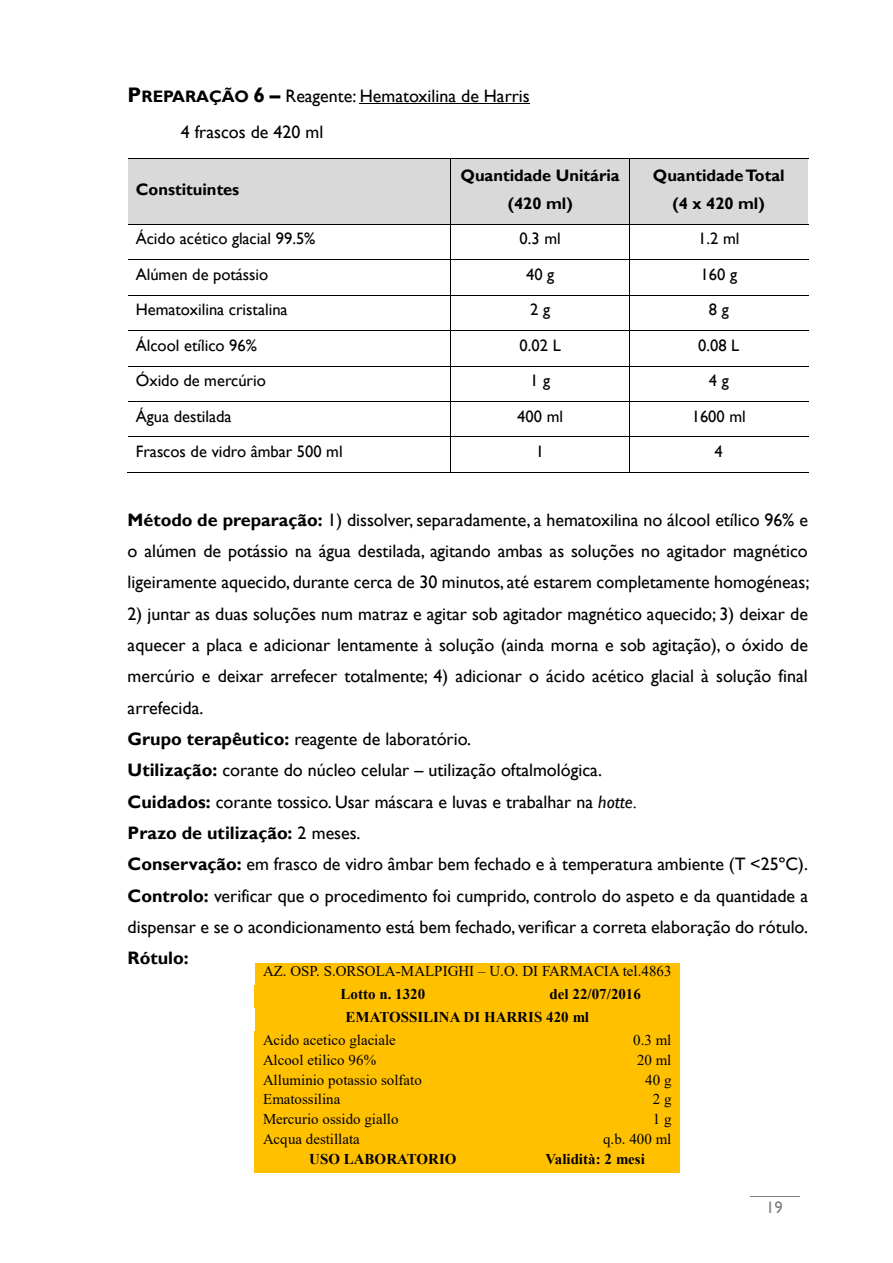
<style>
.page{position:relative;width:893px;height:1263px;background:#fff}
.page>*{position:absolute;margin:0;border:0;box-sizing:border-box;transform-origin:0 0}
.t1{font:18px/31.3px "Gill Sans";color:#000}
.t2{font:700 18px "Gill Sans";color:#000}
.t3{font:16.5px "Gill Sans";color:#000}
.t4{font:700 16.5px/28px "Gill Sans";color:#000;text-align:center}
.t5{font:16.5px "Gill Sans";color:#808080}
.t6{font:15px "Times New Roman";color:#000}
.t7{font:700 15px/22.6px "Times New Roman";color:#000}
.s1{font-weight:700;font-size:21px}
.s2{font-weight:700;font-size:16.5px}
.s3{font-weight:700}
.s4{font-style:italic}
</style>
<div class="page">
<hr style="left:750px;top:1196px;width:49px;height:1px;background:#7f7f7f">
<hr style="left:360px;top:104px;width:170px;height:1px;background:#000">
<div style="left:128px;top:159px;width:322px;height:65px;background:#d9d9d9"></div>
<div style="left:451px;top:159px;width:178px;height:65px;background:#d9d9d9"></div>
<div style="left:630px;top:159px;width:178px;height:65px;background:#d9d9d9"></div>
<hr style="left:128px;top:158px;width:322px;height:1px;background:#000">
<hr style="left:451px;top:158px;width:178px;height:1px;background:#000">
<hr style="left:630px;top:158px;width:178px;height:1px;background:#000">
<hr style="left:450px;top:159px;width:1px;height:65px;background:#000">
<hr style="left:629px;top:159px;width:1px;height:65px;background:#000">
<hr style="left:128px;top:224px;width:322px;height:1px;background:#000">
<hr style="left:451px;top:224px;width:178px;height:1px;background:#000">
<hr style="left:630px;top:224px;width:178px;height:1px;background:#000">
<hr style="left:450px;top:225px;width:1px;height:34px;background:#000">
<hr style="left:629px;top:225px;width:1px;height:34px;background:#000">
<hr style="left:128px;top:259px;width:322px;height:1px;background:#000">
<hr style="left:451px;top:259px;width:178px;height:1px;background:#000">
<hr style="left:630px;top:259px;width:178px;height:1px;background:#000">
<hr style="left:450px;top:260px;width:1px;height:35px;background:#000">
<hr style="left:629px;top:260px;width:1px;height:35px;background:#000">
<hr style="left:128px;top:295px;width:322px;height:1px;background:#000">
<hr style="left:451px;top:295px;width:178px;height:1px;background:#000">
<hr style="left:630px;top:295px;width:178px;height:1px;background:#000">
<hr style="left:450px;top:296px;width:1px;height:34px;background:#000">
<hr style="left:629px;top:296px;width:1px;height:34px;background:#000">
<hr style="left:128px;top:330px;width:322px;height:1px;background:#000">
<hr style="left:451px;top:330px;width:178px;height:1px;background:#000">
<hr style="left:630px;top:330px;width:178px;height:1px;background:#000">
<hr style="left:450px;top:331px;width:1px;height:35px;background:#000">
<hr style="left:629px;top:331px;width:1px;height:35px;background:#000">
<hr style="left:128px;top:366px;width:322px;height:1px;background:#000">
<hr style="left:451px;top:366px;width:178px;height:1px;background:#000">
<hr style="left:630px;top:366px;width:178px;height:1px;background:#000">
<hr style="left:450px;top:367px;width:1px;height:34px;background:#000">
<hr style="left:629px;top:367px;width:1px;height:34px;background:#000">
<hr style="left:128px;top:401px;width:322px;height:1px;background:#000">
<hr style="left:451px;top:401px;width:178px;height:1px;background:#000">
<hr style="left:630px;top:401px;width:178px;height:1px;background:#000">
<hr style="left:450px;top:402px;width:1px;height:35px;background:#000">
<hr style="left:629px;top:402px;width:1px;height:35px;background:#000">
<hr style="left:128px;top:437px;width:322px;height:1px;background:#000">
<hr style="left:451px;top:437px;width:178px;height:1px;background:#000">
<hr style="left:630px;top:437px;width:178px;height:1px;background:#000">
<hr style="left:127px;top:472px;width:323px;height:1px;background:#000">
<hr style="left:450px;top:437px;width:1px;height:35px;background:#000">
<hr style="left:451px;top:472px;width:178px;height:1px;background:#000">
<hr style="left:629px;top:437px;width:1px;height:35px;background:#000">
<hr style="left:630px;top:472px;width:178px;height:1px;background:#000">
<div style="left:255px;top:963px;width:425px;height:22px;background:#ffc000"></div>
<div style="left:255px;top:985px;width:256px;height:23px;background:#ffc000"></div>
<div style="left:511px;top:985px;width:169px;height:23px;background:#ffc000"></div>
<div style="left:255px;top:1008px;width:425px;height:23px;background:#ffc000"></div>
<div style="left:255px;top:1031px;width:256px;height:20px;background:#ffc000"></div>
<div style="left:511px;top:1031px;width:169px;height:20px;background:#ffc000"></div>
<div style="left:255px;top:1051px;width:256px;height:20px;background:#ffc000"></div>
<div style="left:511px;top:1051px;width:169px;height:20px;background:#ffc000"></div>
<div style="left:255px;top:1071px;width:256px;height:20px;background:#ffc000"></div>
<div style="left:511px;top:1071px;width:169px;height:20px;background:#ffc000"></div>
<div style="left:255px;top:1091px;width:256px;height:19px;background:#ffc000"></div>
<div style="left:511px;top:1091px;width:169px;height:19px;background:#ffc000"></div>
<div style="left:255px;top:1110px;width:256px;height:20px;background:#ffc000"></div>
<div style="left:511px;top:1110px;width:169px;height:20px;background:#ffc000"></div>
<div style="left:255px;top:1130px;width:256px;height:20px;background:#ffc000"></div>
<div style="left:511px;top:1130px;width:169px;height:20px;background:#ffc000"></div>
<div style="left:255px;top:1150px;width:256px;height:23px;background:#ffc000"></div>
<div style="left:511px;top:1150px;width:169px;height:23px;background:#ffc000"></div>
<p class="t1" style="left:181px;top:78px;width:351px;line-height:35.8px;text-indent:-53px"><span class="s1">P</span><span class="s2">REPARAÇÃO</span> <span class="s1">6 –</span> Reagente: Hematoxilina de Harris<br>4 frascos de 420 ml</p>
<p class="t4" style="left:136px;top:176px;width:105px">Constituintes</p>
<p class="t4" style="left:461px;top:161px;width:161px">Quantidade Unitária (420 ml)</p>
<p class="t4" style="left:653px;top:161px;width:133px">Quantidade Total (4 x 420 ml)</p>
<p class="t3" style="left:136px;top:229px;width:181px">Ácido acético glacial 99.5%</p>
<p class="t3" style="left:520px;top:229px;width:43px">0.3 ml</p>
<p class="t3" style="left:698px;top:229px;width:43px">1.2 ml</p>
<p class="t3" style="left:136px;top:264px;width:134px">Alúmen de potássio</p>
<p class="t3" style="left:526px;top:264px;width:30px">40 g</p>
<p class="t3" style="left:701px;top:264px;width:38px">160 g</p>
<p class="t3" style="left:136px;top:300px;width:153px">Hematoxilina cristalina</p>
<p class="t3" style="left:530px;top:300px;width:22px">2 g</p>
<p class="t3" style="left:709px;top:300px;width:22px">8 g</p>
<p class="t3" style="left:136px;top:335px;width:123px">Álcool etílico 96%</p>
<p class="t3" style="left:520px;top:335px;width:43px">0.02 L</p>
<p class="t3" style="left:698px;top:335px;width:43px">0.08 L</p>
<p class="t3" style="left:136px;top:371px;width:132px">Óxido de mercúrio</p>
<p class="t3" style="left:530px;top:371px;width:22px">1 g</p>
<p class="t3" style="left:709px;top:371px;width:22px">4 g</p>
<p class="t3" style="left:136px;top:406px;width:97px">Água destilada</p>
<p class="t3" style="left:517px;top:406px;width:47px">400 ml</p>
<p class="t3" style="left:692px;top:406px;width:56px">1600 ml</p>
<p class="t3" style="left:136px;top:442px;width:208px">Frascos de vidro âmbar 500 ml</p>
<p class="t3" style="left:536px;top:442px;width:10px">1</p>
<p class="t3" style="left:715px;top:442px;width:10px">4</p>
<p class="t1" style="left:128px;top:504px;width:683px;text-align:justify"><span class="s3">Método de preparação:</span> 1) dissolver, separadamente, a hematoxilina no álcool etílico 96% e o alúmen de potássio na água destilada, agitando ambas as soluções no agitador magnético ligeiramente aquecido, durante cerca de 30 minutos, até estarem completamente homogéneas;</p>
<p class="t1" style="left:128px;top:598px;width:682px">2) juntar as duas soluções num matraz e agitar sob agitador magnético aquecido; 3) deixar de aquecer a placa e adicionar lentamente à solução (ainda morna e sob agitação), o óxido de mercúrio e deixar arrefecer totalmente; 4) adicionar o ácido acético glacial à solução final arrefecida.<br><span class="s3">Grupo terapêutico:</span> reagente de laboratório.<br><span class="s3">Utilização:</span> corante do núcleo celular – utilização oftalmológica.<br><span class="s3">Cuidados:</span> corante tossico. Usar máscara e luvas e trabalhar na <span class="s4">hotte.<br></span><span class="s3">Prazo de utilização:</span> 2 meses.<br><span class="s3">Conservação:</span> em frasco de vidro âmbar bem fechado e à temperatura ambiente (T &lt;25ºC).<br><span class="s3">Controlo:</span> verificar que o procedimento foi cumprido, controlo do aspeto e da quantidade a dispensar e se o acondicionamento está bem fechado, verificar a correta elaboração do rótulo.</p>
<p class="t2" style="left:128px;top:948px;width:63px">Rótulo:</p>
<p class="t6" style="left:263px;top:963px;width:410px">AZ. OSP. S.ORSOLA-MALPIGHI – U.O. DI FARMACIA tel.4863</p>
<p class="t7" style="left:341px;top:983px;width:86px">Lotto n. 1320</p>
<p class="t7" style="left:345px;top:983px;width:297px;text-indent:204px">del 22/07/2016<br>EMATOSSILINA DI HARRIS 420 ml</p>
<p class="t6" style="left:263px;top:1031px;width:134px">Acido acetico glaciale</p>
<p class="t6" style="left:633px;top:1031px;width:40px">0.3 ml</p>
<p class="t6" style="left:263px;top:1051px;width:115px">Alcool etilico 96%</p>
<p class="t6" style="left:637px;top:1051px;width:36px">20 ml</p>
<p class="t6" style="left:263px;top:1071px;width:160px">Alluminio potassio solfato</p>
<p class="t6" style="left:645px;top:1071px;width:28px">40 g</p>
<p class="t6" style="left:263px;top:1091px;width:79px">Ematossilina</p>
<p class="t6" style="left:653px;top:1091px;width:20px">2 g</p>
<p class="t6" style="left:263px;top:1111px;width:137px">Mercurio ossido giallo</p>
<p class="t6" style="left:653px;top:1111px;width:20px">1 g</p>
<p class="t6" style="left:263px;top:1131px;width:98px">Acqua destillata</p>
<p class="t6" style="left:603px;top:1131px;width:70px">q.b. 400 ml</p>
<p class="t7" style="left:309px;top:1147px;width:149px">USO LABORATORIO</p>
<p class="t7" style="left:546px;top:1147px;width:101px">Validità: 2 mesi</p>
<p class="t5" style="left:766px;top:1198px;width:18px">19</p>
</div>
